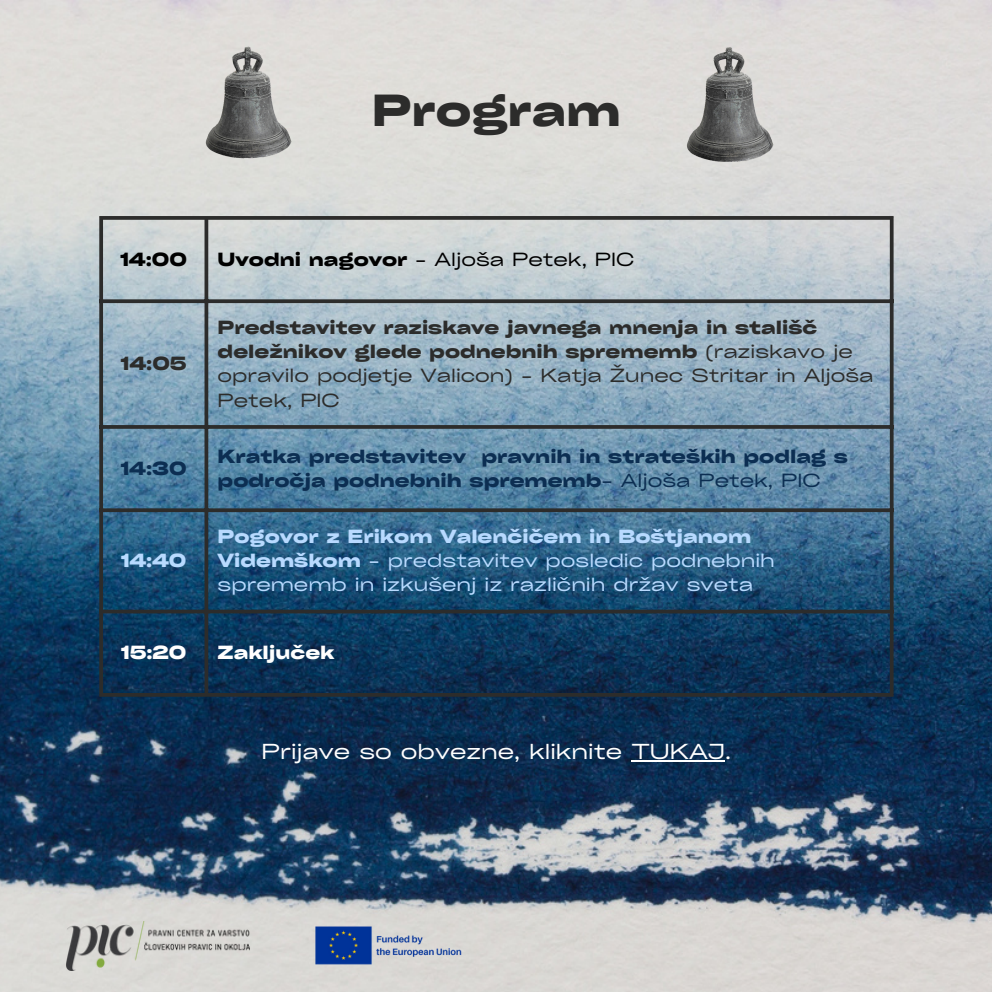
<style>
.page{position:relative;width:992px;height:992px;background:#fff}
.page>*{position:absolute;margin:0;border:0;box-sizing:border-box;transform-origin:0 0}
.t1{font:700 43px "Cy Grotesk Grand";color:#2c2c2b}
.t2{font:20.75px "Cy Grotesk Grand";color:#fff}
.t3{font:700 18.25px/24.2px "Cy Grotesk Grand";color:#2c2c2b}
.t4{font:18.25px/24.2px "Cy Grotesk Grand";color:#b8daff}
.t5{font:700 18.25px/24.2px "Cy Grotesk Grand";color:#0c2e52}
.t6{font:18.25px "Cy Grotesk Grand";color:#000}
.t7{font:700 18.25px "Cy Grotesk Grand";color:#fff}
.t8{font:700 18.25px "Cy Grotesk Grand";color:#000}
.t9{font:700 18.25px "Cy Grotesk Grand";color:#b8daff}
.s1{font-weight:700}
.s2{font-weight:400}
</style>
<div class="page">
<img style="left:0;top:0;width:992px;height:992px">
<svg style="left:99px;top:220px;width:4px;height:473px;background:#2f3233"></svg>
<svg style="left:204px;top:220px;width:4px;height:473px;background:#32373a"></svg>
<hr style="left:890px;top:220px;width:3px;height:473px;background:#2c2c2b">
<svg style="left:99px;top:216px;width:794px;height:4px;background:#353635"></svg>
<svg style="left:99px;top:299px;width:791px;height:4px;background:#373838"></svg>
<svg style="left:99px;top:425px;width:791px;height:4px;background:#303233"></svg>
<svg style="left:99px;top:508px;width:791px;height:4px;background:#2e3235"></svg>
<hr style="left:99px;top:610px;width:794px;height:3px;background:#2c2c2b">
<hr style="left:99px;top:693px;width:794px;height:4px;background:#2c2c2b">
<hr style="left:631px;top:760px;width:94px;height:2px;background:#fff">
<img style="left:200px;top:36px;width:99px;height:133px">
<img style="left:680px;top:36px;width:102px;height:137px">
<img style="left:66px;top:921px;width:184px;height:49px">
<img style="left:310px;top:914px;width:159px;height:63px">
<p class="t1" style="left:372px;top:83px;width:251px">Program</p>
<p class="t8" style="left:121px;top:247px;width:68px">14:00</p>
<p class="t6" style="left:218px;top:247px;width:418px"><span class="s1">Uvodni nagovor</span> - Aljoša Petek, PIC</p>
<p class="t3" style="left:121px;top:351px;width:67px">14:05</p>
<p class="t5" style="left:121px;top:455px;width:67px">14:30</p>
<p class="t9" style="left:121px;top:549px;width:67px">14:40</p>
<p class="t3" style="left:218px;top:314px;width:657px">Predstavitev raziskave javnega mnenja in stališč deležnikov glede podnebnih sprememb <span class="s2">(raziskavo je opravilo podjetje Valicon) - Katja Žunec Stritar in Aljoša Petek, PIC</span></p>
<p class="t5" style="left:218px;top:443px;width:632px">Kratka predstavitev pravnih in strateških podlag s področja podnebnih sprememb<span class="s2">- Aljoša Petek, PIC</span></p>
<p class="t4" style="left:218px;top:523px;width:559px"><span class="s1">Pogovor z Erikom Valenčičem in Boštjanom<br>Videmškom</span> - predstavitev posledic podnebnih sprememb in izkušenj iz različnih držav sveta</p>
<p class="t7" style="left:121px;top:641px;width:67px">15:20</p>
<p class="t7" style="left:218px;top:641px;width:118px">Zaključek</p>
<p class="t2" style="left:262px;top:738px;width:471px">Prijave so obvezne, kliknite TUKAJ.</p>
</div>
